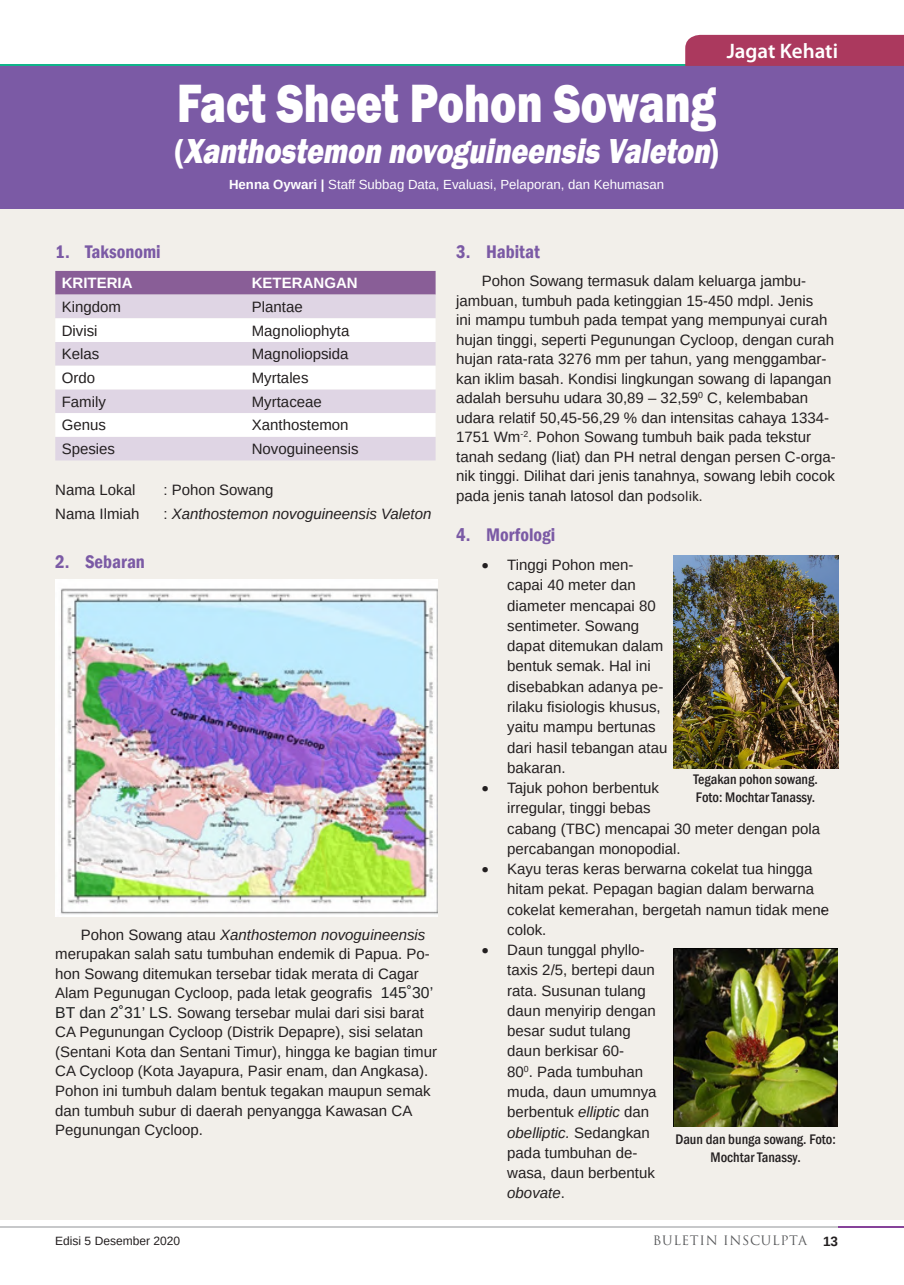
<style>
.page{position:relative;width:904px;height:1285px;background:#fff}
.page>*{position:absolute;margin:0;border:0;box-sizing:border-box;transform-origin:0 0}
.jdl{font:800 55.5px "Franklin Gothic";color:#fff;scale:.8 1}
.jdl-2{font:italic 800 35.7px "Franklin Gothic";color:#fff;scale:.8 1}
.Rubik{font:600 21px "Myriad Pro";color:#fff}
.SUB{font:600 condensed 18.75px "Franklin Gothic";color:#7b5aa5}
.ISI{font:15px/19.5px "Arimo";color:#231f20}
.poin2{font:15px/20.2px "Arimo";color:#231f20}
.TEKST_TABEL{font:15px "Arimo";color:#231f20}
.ISI-2{font:italic 15px "Arimo";color:#231f20}
.TEKST_TABEL-2{font:700 15px "Arimo";color:#fff}
.Ket_gb{font:500 condensed 14.25px/18px "Franklin Gothic";color:#231f20}
.ISI-3{font:13.2px "Arimo";color:#fff}
.NOMER{font:12.75px "Trajan Pro";letter-spacing:.05em;color:#57585a}
.t1{font:12px "Arimo";color:#231f20}
.s1{font-style:normal}
.s2{font-weight:700}
.s3{font-style:italic}
.s4{font-size:15.75px;color:#202122}
.s5{font-family:"Calibri"}
.s6{font-family:"Arimo";font-weight:700;font-size:13.5px;color:#231f20}
</style>
<div class="page">
<hr style="left:0;top:1226px;width:850px;height:1px;background:#c7c8ca">
<hr style="left:838px;top:1226px;width:66px;height:1px;background:#864399">
<hr style="left:0;top:64px;width:904px;height:2px;background:#10b48a">
<div style="left:0;top:66px;width:904px;height:1152px;background:#f2efea"></div>
<div style="left:0;top:66px;width:903px;height:142px;background:#7b5aa5"></div>
<div style="left:55px;top:271px;width:380px;height:23px;background:#895e97"></div>
<div style="left:55px;top:294px;width:380px;height:166px;background:#dfd5e4"></div>
<svg style="left:55px;top:318px;width:380px;height:118px;background:#f2eef4"></svg>
<img style="left:56px;top:579px;width:381px;height:336px">
<img style="left:673px;top:555px;width:165px;height:213px">
<img style="left:673px;top:948px;width:165px;height:178px">
<div style="left:685px;top:35px;width:219px;height:31px;background:#ab395e"></div>
<p class="jdl" style="left:177px;top:67px;width:675px">Fact Sheet Pohon Sowang</p>
<p class="jdl-2" style="left:175px;top:128px;width:680px"><span class="s1">(</span> Xanthostemon novoguineensis Valeton<span class="s1">)</span></p>
<p class="ISI-3" style="left:229px;top:176px;width:436px"><span class="s2">Henna Oywari |</span> Staff Subbag Data, Evaluasi, Pelaporan, dan Kehumasan</p>
<p class="Rubik" style="left:726px;top:38px;width:113px">Jagat Kehati</p>
<p class="SUB" style="left:55px;top:239px;width:107px">1. Taksonomi</p>
<p class="TEKST_TABEL-2" style="left:62px;top:273px;width:72px">KRITERIA</p>
<p class="TEKST_TABEL-2" style="left:252px;top:273px;width:107px">KETERANGAN</p>
<p class="TEKST_TABEL" style="left:62px;top:297px;width:61px">Kingdom</p>
<p class="TEKST_TABEL" style="left:252px;top:297px;width:52px">Plantae</p>
<p class="TEKST_TABEL" style="left:62px;top:321px;width:37px">Divisi</p>
<p class="TEKST_TABEL" style="left:252px;top:321px;width:99px">Magnoliophyta</p>
<p class="TEKST_TABEL" style="left:62px;top:344px;width:39px">Kelas</p>
<p class="TEKST_TABEL" style="left:252px;top:344px;width:98px">Magnoliopsida</p>
<p class="TEKST_TABEL" style="left:62px;top:368px;width:35px">Ordo</p>
<p class="TEKST_TABEL" style="left:252px;top:368px;width:58px">Myrtales</p>
<p class="TEKST_TABEL" style="left:62px;top:392px;width:46px">Family</p>
<p class="TEKST_TABEL" style="left:252px;top:392px;width:72px">Myrtaceae</p>
<p class="TEKST_TABEL" style="left:62px;top:415px;width:46px">Genus</p>
<p class="TEKST_TABEL" style="left:252px;top:415px;width:98px">Xanthostemon</p>
<p class="TEKST_TABEL" style="left:62px;top:439px;width:55px">Spesies</p>
<p class="TEKST_TABEL" style="left:252px;top:439px;width:108px">Novoguineensis</p>
<p class="ISI" style="left:55px;top:480px;width:82px">Nama Lokal</p>
<p class="ISI" style="left:163px;top:480px;width:112px">: Pohon Sowang</p>
<p class="ISI" style="left:55px;top:504px;width:86px">Nama Ilmiah</p>
<p class="ISI-2" style="left:163px;top:503px;width:269px"><span class="s1">:</span> Xanthostemon novoguineensis Valeton</p>
<p class="SUB" style="left:55px;top:549px;width:91px">2. Sebaran</p>
<p class="ISI" style="left:55px;top:924px;width:383px;text-indent:26px">Pohon Sowang atau <span class="s3">Xanthostemon novoguineensis </span>merupakan salah satu tumbuhan endemik di Papua. Po&shy;hon Sowang ditemukan tersebar tidak merata di Cagar Alam Pegunugan Cycloop, pada letak geografis <span class="s4">145˚30’ BT dan 2˚31’ LS.</span> Sowang tersebar mulai dari sisi barat CA Pegunungan Cycloop (Distrik Depapre), sisi selatan (Sentani Kota dan Sentani Timur), hingga ke bagian timur CA Cycloop (Kota Jayapura, Pasir enam, dan Angkasa).<br>Pohon ini tumbuh dalam bentuk tegakan maupun semak dan tumbuh subur di daerah penyangga Kawasan CA Pegunungan Cycloop.</p>
<p class="SUB" style="left:456px;top:239px;width:85px">3. Habitat</p>
<p class="ISI" style="left:456px;top:271px;width:381px;text-indent:26px">Pohon Sowang termasuk dalam keluarga jambu&shy;jambuan, tumbuh pada ketinggian 15-450 mdpl. Jenis<br>ini mampu tumbuh pada tempat yang mempunyai curah hujan tinggi, seperti Pegunungan Cycloop, dengan curah hujan rata-rata 3276 mm per tahun, yang menggambar&shy;kan iklim basah. Kondisi lingkungan sowang di lapangan adalah bersuhu udara 30,89 – 32,59<sup>0</sup> C, kelembaban udara relatif 50,45-56,29 % dan intensitas cahaya 1334- 1751 Wm<sup>-2</sup>. Pohon Sowang tumbuh baik pada tekstur tanah sedang (liat) dan PH netral dengan persen C-orga&shy;nik tinggi. Dilihat dari jenis tanahnya, sowang lebih cocok pada jenis tanah latosol dan p<span class="s5">odsolik.</span></p>
<p class="SUB" style="left:456px;top:522px;width:100px">4. Morfologi</p>
<p class="poin2" style="left:507px;top:555px;width:162px;text-indent:-26px">• Tinggi Pohon men&shy;capai 40 meter dan diameter mencapai 80 sentimeter. Sowang dapat ditemukan dalam bentuk semak. Hal ini disebabkan adanya pe&shy;rilaku fisiologis khusus, yaitu mampu bertunas dari hasil tebangan atau bakaran.</p>
<p class="poin2" style="left:507px;top:777px;width:314px;text-indent:-26px">• Tajuk pohon berbentuk<br>irregular, tinggi bebas<br>cabang (TBC) mencapai 30 meter dengan pola percabangan monopodial.</p>
<p class="poin2" style="left:507px;top:858px;width:320px;text-indent:-26px">• Kayu teras keras berwarna cokelat tua hingga hitam pekat. Pepagan bagian dalam berwarna cokelat kemerahan, bergetah namun tidak men&shy;colok.</p>
<p class="poin2" style="left:507px;top:939px;width:151px;text-indent:-26px">• Daun tunggal phyllo&shy;taxis 2/5, bertepi daun rata. Susunan tulang daun menyirip dengan besar sudut tulang daun berkisar 60-<br>80<sup>0</sup>. Pada tumbuhan muda, daun umumnya berbentuk <span class="s3">elliptic</span> dan <span class="s3">obelliptic.</span> Sedangkan pada tumbuhan de&shy;wasa, daun berbentuk <span class="s3">obovate</span>.</p>
<p class="Ket_gb" style="left:693px;top:770px;width:126px">Tegakan pohon sowang.<br>Foto: Mochtar Tanassy.</p>
<p class="Ket_gb" style="left:675px;top:1129px;width:162px;text-align:center">Daun dan bunga sowang. Foto:<br>Mochtar Tanassy.</p>
<p class="t1" style="left:55px;top:1232px;width:126px">Edisi 5 Desember 2020</p>
<p class="NOMER" style="left:652px;top:1232px;width:187px">BULETIN INSCULPTA <span class="s6">13</span></p>
</div>
